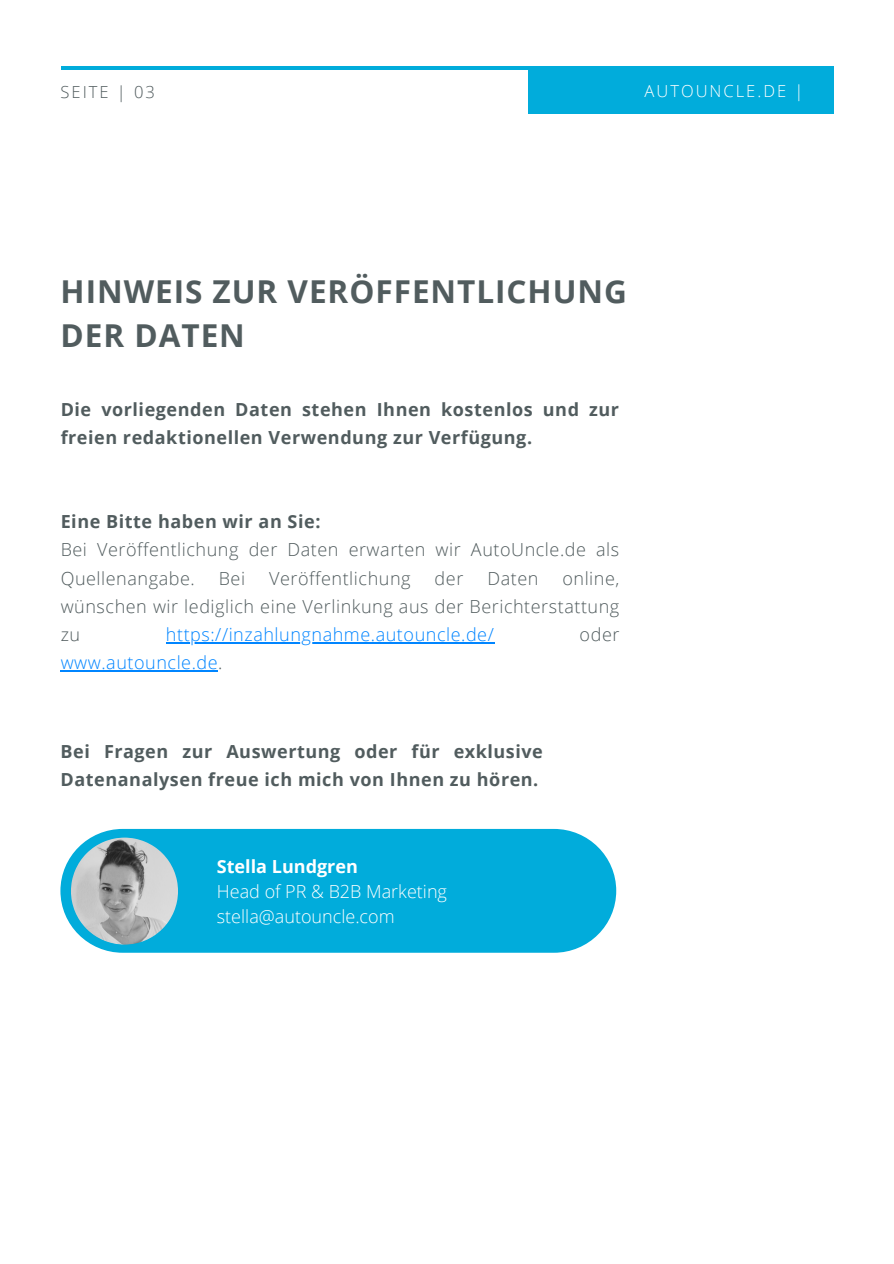
<style>
.page{position:relative;width:894px;height:1264px;background:#fff}
.page>*{position:absolute;margin:0;border:0;box-sizing:border-box;transform-origin:0 0}
.t1{font:700 31.5px/44px "Open Sans";letter-spacing:.03em;color:#515c5e}
.t2{font:700 18px/28.2px "Open Sans";letter-spacing:.03em;color:#515c5e}
.t3{font:300 18px/28.2px "Open Sans";letter-spacing:.03em;color:#515c5e}
.t4{font:300 18px "Open Sans";letter-spacing:.03em;color:#0085ff}
.t5{font:300 18px "Open Sans";color:#fff}
.t6{font:700 18px "Open Sans";color:#fff}
.t7{font:300 16.5px "Open Sans";letter-spacing:.12em;color:#fff}
.t8{font:300 16.5px "Open Sans";letter-spacing:.12em;color:#515c5e}
.s1{color:#515c5e}
</style>
<div class="page">
<hr style="left:166px;top:642px;width:328px;height:1px;background:#0085ff">
<hr style="left:61px;top:670px;width:157px;height:1px;background:#0085ff">
<div style="left:60px;top:829px;width:556px;height:123px;background:#01acdb;border-radius:62px"></div>
<img style="left:71px;top:837px;width:107px;height:107px">
<hr style="left:61px;top:66px;width:771px;height:4px;background:#01acdb">
<div style="left:528px;top:66px;width:305px;height:48px;background:#01acdb"></div>
<p class="t8" style="left:61px;top:80px;width:96px">SEITE | 03</p>
<p class="t7" style="left:644px;top:79px;width:160px">AUTOUNCLE.DE |</p>
<p class="t1" style="left:61px;top:269px;width:567px">HINWEIS ZUR VERÖFFENTLICHUNG<br>DER DATEN</p>
<p class="t2" style="left:61px;top:394px;width:559px">Die vorliegenden Daten stehen Ihnen kostenlos und zur freien redaktionellen Verwendung zur Verfügung.</p>
<p class="t2" style="left:61px;top:507px;width:261px">Eine Bitte haben wir an Sie:</p>
<p class="t3" style="left:61px;top:535px;width:560px">Bei Veröffentlichung der Daten erwarten wir AutoUncle.de als<br>Quellenangabe.</p>
<p class="t3" style="left:219px;top:563px;width:28px">Bei</p>
<p class="t3" style="left:269px;top:563px;width:143px">Veröffentlichung</p>
<p class="t3" style="left:434px;top:563px;width:30px">der</p>
<p class="t3" style="left:487px;top:563px;width:52px">Daten</p>
<p class="t3" style="left:61px;top:563px;width:560px;text-align:justify;text-indent:501px">online, wünschen wir lediglich eine Verlinkung aus der Berichterstattung zu</p>
<p class="t4" style="left:166px;top:621px;width:329px">https://inzahlungnahme.autouncle.de/</p>
<p class="t3" style="left:579px;top:620px;width:41px">oder</p>
<p class="t4" style="left:61px;top:650px;width:163px">www.autouncle.de<span class="s1">.</span></p>
<p class="t2" style="left:61px;top:736px;width:483px">Bei Fragen zur Auswertung oder für exklusive<br>Datenanalysen freue ich mich von Ihnen zu hören.</p>
<p class="t6" style="left:217px;top:853px;width:142px">Stella Lundgren</p>
<p class="t5" style="left:217px;top:878px;width:231px">Head of PR &amp; B2B Marketing</p>
<p class="t5" style="left:217px;top:903px;width:179px">stella@autouncle.com</p>
</div>
